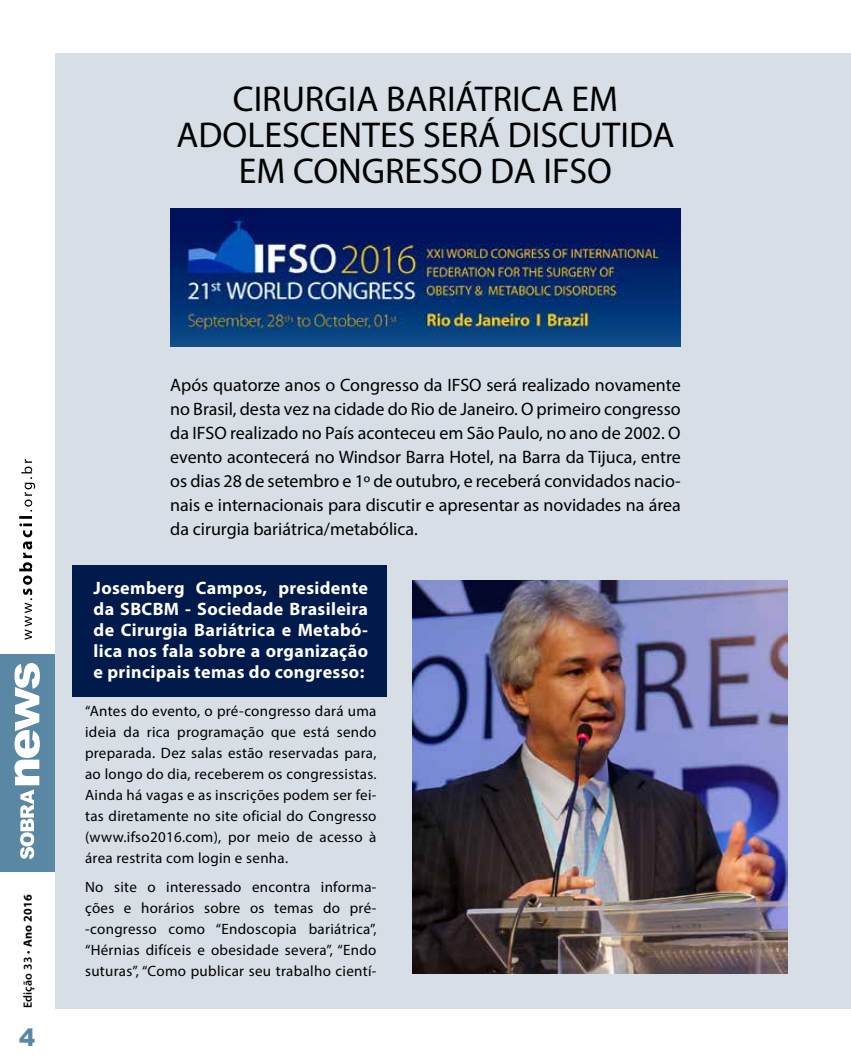
<style>
.page{position:relative;width:851px;height:1063px;background:#fff}
.page>*{position:absolute;margin:0;border:0;box-sizing:border-box;transform-origin:0 0}
.t1{font:36px/36px "Myriad Pro";color:#000;text-align:center}
.t2{font:900 24px "Arial";color:#5987a4}
.t3{font:18px/24px "Myriad Pro";color:#000;text-align:justify}
.t4{font:700 18px/21px "Myriad Pro";letter-spacing:.02em;color:#fff;text-align:justify}
.t5{font:15px/21px "Myriad Pro";letter-spacing:.02em;color:#000;text-align:justify}
.t6{font:600 12px "Myriad Pro";letter-spacing:.02em;color:#000}
.s1{font-weight:400}
.s2{font-weight:700}
</style>
<div class="page">
<div style="left:0;top:654px;width:54px;height:218px;background:#5987a4"></div>
<svg style="left:14px;top:663px;width:26px;height:196px"></svg>
<svg style="left:19px;top:459px;width:16px;height:181px"></svg>
<div style="left:55px;top:54px;width:795px;height:955px;background:#d8dee6"></div>
<div style="left:72px;top:566px;width:315px;height:131px;background:#001a4b"></div>
<img style="left:412px;top:580px;width:375px;height:393px">
<img style="left:170px;top:208px;width:510px;height:138px">
<h1 class="t1" style="left:176px;top:81px;width:499px">CIRURGIA BARIÁTRICA EM<br>ADOLESCENTES SERÁ DISCUTIDA<br>EM CONGRESSO DA IFSO</h1>
<p class="t6" style="left:20px;top:1008px;width:115px;rotate:-90deg">Edição 33 <span class="s1">•</span> <span class="s2">Ano 2016</span></p>
<h2 class="t2" style="left:19px;top:1020px;width:18px">4</h2>
<p class="t3" style="left:170px;top:373px;width:512px">Após quatorze anos o Congresso da IFSO será realizado novamente no Brasil, desta vez na cidade do Rio de Janeiro. O primeiro congresso da IFSO realizado no País aconteceu em São Paulo, no ano de 2002. O evento acontecerá no Windsor Barra Hotel, na Barra da Tijuca, entre os dias 28 de setembro e 1º de outubro, e receberá convidados nacio&shy;nais e internacionais para discutir e apresentar as novidades na área da cirurgia bariátrica/metabólica.</p>
<p class="t4" style="left:94px;top:577px;width:276px">Josemberg Campos, presidente da SBCBM - Sociedade Brasileira de Cirurgia Bariátrica e Metabó&shy;lica nos fala sobre a organização e principais temas do congresso:</p>
<p class="t5" style="left:85px;top:700px;width:293px">“Antes do evento, o pré-congresso dará uma ideia da rica programação que está sendo preparada. Dez salas estão reservadas para, ao longo do dia, receberem os congressistas.<br>Ainda há vagas e as inscrições podem ser fei&shy;tas diretamente no site oficial do Congresso (www.ifso2016.com), por meio de acesso à área restrita com login e senha.</p>
<p class="t5" style="left:85px;top:877px;width:293px">No site o interessado encontra informa&shy;ções e horários sobre os temas do pré--congresso como “Endoscopia bariátrica”, “Hérnias difíceis e obesidade severa”, “Endo suturas”, “Como publicar seu trabalho cientí-</p>
</div>
